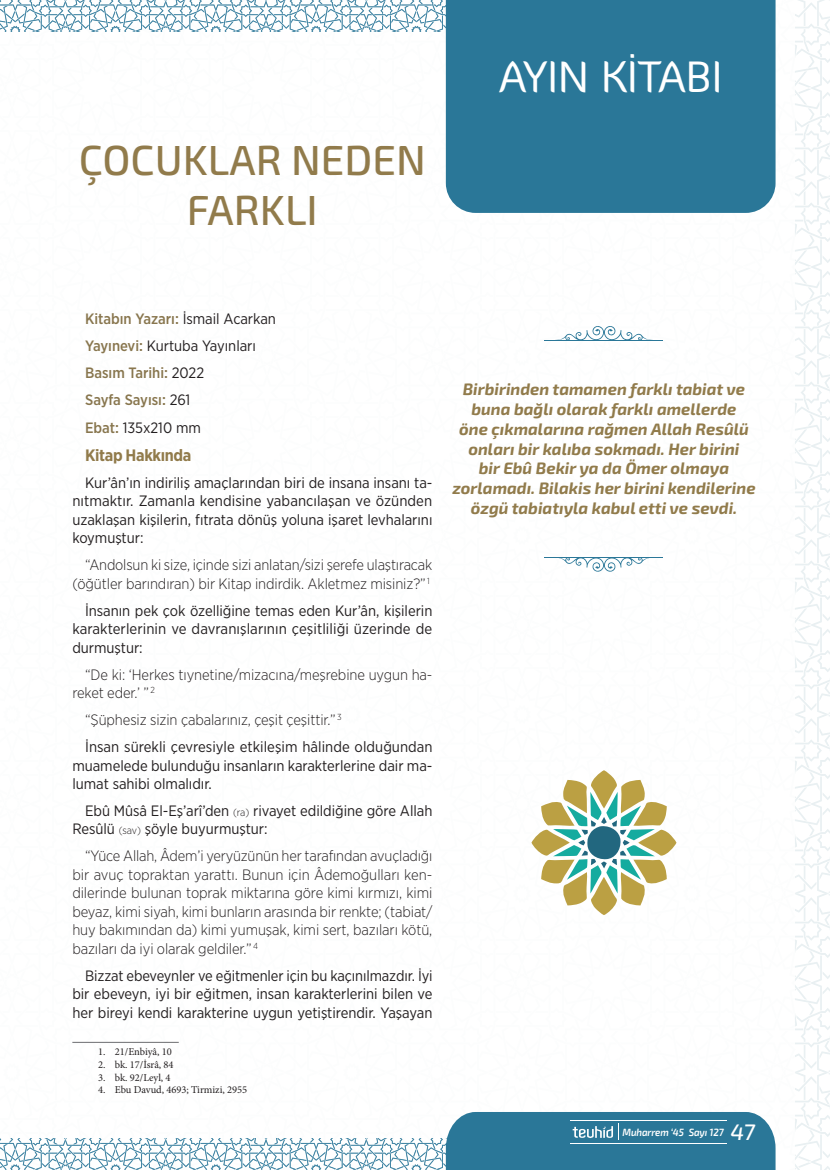
<style>
.page{position:relative;width:830px;height:1170px;background:#fff}
.page>*{position:absolute;margin:0;border:0;box-sizing:border-box;transform-origin:0 0}
.Sayfa_Baslik{font:43.5px "Diavlo";color:#fff}
.Yazar_Yazi_Baslik_Sol{font:500 42px/50.4px "Exo 2";color:#917b4b;text-align:center}
.Spor_Yazar_Giris{font:italic 700 16.5px/19.8px "Exo 2";color:#917b4b;text-align:center}
.Arabaslik_2{font:700 16.5px "Gotham Narrow";letter-spacing:-.025em;color:#917b4b}
.Text{font:15px/18.5px "Gotham Narrow";letter-spacing:-.005em;color:#231f20;text-align:justify}
.Text_Light{font:300 15px/18.5px "Gotham Narrow";letter-spacing:-.005em;color:#231f20;text-align:right}
.Text-2{font:500 15px "Gotham Narrow";letter-spacing:-.005em;color:#88764e}
.Dipnot{font:10.5px "Minion Pro";letter-spacing:-.005em;color:#231f20}
.t1{font:italic 600 10.5px "Exo 2";letter-spacing:-.01em;color:#fff;scale:.92 1}
.s1{font-weight:400;color:#231f20}
.s2{font-weight:500;color:#88764e}
.s3{font-weight:300;font-size:10.5px}
.s4{font-weight:500;font-size:22.5px}
</style>
<div class="page">
<svg style="left:795px;top:0;width:34px;height:1169px"></svg>
<div style="left:445px;top:0;width:330px;height:213px;background:#2a7798"></div>
<svg style="left:0;top:1138px;width:445px;height:31px"></svg>
<svg style="left:0;top:0;width:452px;height:31px"></svg>
<div style="left:445px;top:1112px;width:330px;height:57px;background:#2a7798"></div>
<hr style="left:570px;top:1143px;width:156px;height:1px;background:#fff">
<hr style="left:570px;top:1119px;width:156px;height:1px;background:#fff">
<svg style="left:531px;top:770px;width:145px;height:144px"></svg>
<svg style="left:555px;top:326px;width:97px;height:14px"></svg>
<hr style="left:544px;top:340px;width:118px;height:1px;background:#2a7798">
<svg style="left:559px;top:558px;width:90px;height:13px"></svg>
<hr style="left:544px;top:557px;width:118px;height:1px;background:#2a7798">
<hr style="left:72px;top:1041px;width:107px;height:1px;background:#6c6d70">
<p class="Yazar_Yazi_Baslik_Sol" style="left:79px;top:136px;width:348px">ÇOCUKLAR NEDEN<br>FARKLI</p>
<p class="Sayfa_Baslik" style="left:498px;top:50px;width:225px">AYIN KİTABI</p>
<p class="Text-2" style="left:85px;top:309px;width:192px">Kitabın Yazarı: <span class="s1">İsmail Acarkan</span></p>
<p class="Text" style="left:85px;top:336px;width:172px"><span class="s2">Yayınevi:</span> Kurtuba Yayınları</p>
<p class="Text-2" style="left:85px;top:363px;width:120px">Basım Tarihi: <span class="s1">2022</span></p>
<p class="Text-2" style="left:85px;top:390px;width:107px">Sayfa Sayısı: <span class="s1">261</span></p>
<p class="Text" style="left:85px;top:418px;width:117px"><span class="s2">Ebat:</span> 135x210 mm</p>
<p class="Arabaslik_2" style="left:85px;top:444px;width:108px">Kitap Hakkında</p>
<p class="Text" style="left:72px;top:473px;width:361px;text-indent:13px">Kur’ân’ın indiriliş amaçlarından biri de insana insanı ta&shy;nıtmaktır. Zamanla kendisine yabancılaşan ve özünden uzaklaşan kişilerin, fıtrata dönüş yoluna işaret levhalarını koymuştur:</p>
<p class="Text_Light" style="left:72px;top:555px;width:361px">“Andolsun ki size, içinde sizi anlatan/sizi şerefe ulaştıracak (öğütler barındıran) bir Kitap indirdik. Akletmez misiniz?” <sup>1</sup></p>
<p class="Text" style="left:72px;top:601px;width:361px;text-indent:13px">İnsanın pek çok özelliğine temas eden Kur’ân, kişilerin karakterlerinin ve davranışlarının çeşitliliği üzerinde de durmuştur:</p>
<p class="Text_Light" style="left:72px;top:664px;width:361px;text-align:left;text-indent:13px">“De ki: ‘Herkes tıynetine/mizacına/meşrebine uygun ha&shy;reket eder.’ ” <sup>2</sup></p>
<p class="Text_Light" style="left:85px;top:710px;width:258px">“Şüphesiz sizin çabalarınız, çeşit çeşittir.” <sup>3</sup></p>
<p class="Text" style="left:72px;top:737px;width:361px;text-indent:13px">İnsan sürekli çevresiyle etkileşim hâlinde olduğundan muamelede bulunduğu insanların karakterlerine dair ma&shy;lumat sahibi olmalıdır.</p>
<p class="Text" style="left:72px;top:801px;width:361px;text-indent:13px">Ebû Mûsâ El-Eş’arî’den <span class="s3">(ra)</span> rivayet edildiğine göre Allah<br>Resûlü <span class="s3">(sav)</span> şöyle buyurmuştur:</p>
<p class="Text_Light" style="left:72px;top:846px;width:361px;text-align:justify;text-indent:13px">“Yüce Allah, Âdem’i yeryüzünün her tarafından avuçladığı bir avuç topraktan yarattı. Bunun için Âdemoğulları ken&shy;dilerinde bulunan toprak miktarına göre kimi kırmızı, kimi beyaz, kimi siyah, kimi bunların arasında bir renkte; (tabiat/ huy bakımından da) kimi yumuşak, kimi sert, bazıları kötü, bazıları da iyi olarak geldiler.” <sup>4</sup></p>
<p class="Text" style="left:72px;top:965px;width:361px;text-indent:13px">Bizzat ebeveynler ve eğitmenler için bu kaçınılmazdır. İyi bir ebeveyn, iyi bir eğitmen, insan karakterlerini bilen ve her bireyi kendi karakterine uygun yetiştirendir. Yaşayan</p>
<p class="Dipnot" style="left:98px;top:1044px;width:75px">1. 21/Enbiyâ, 10</p>
<p class="Dipnot" style="left:98px;top:1057px;width:77px">2. bk. 17/İsrâ, 84</p>
<p class="Dipnot" style="left:98px;top:1070px;width:74px">3. bk. 92/Leyl, 4</p>
<p class="Dipnot" style="left:98px;top:1082px;width:150px">4. Ebu Davud, 4693; Tirmizi, 2955</p>
<p class="Spor_Yazar_Giris" style="left:452px;top:380px;width:304px">Birbirinden tamamen farklı tabiat ve buna bağlı olarak farklı amellerde<br>öne çıkmalarına rağmen Allah Resûlü onları bir kalıba sokmadı. Her birini<br>bir Ebû Bekir ya da Ömer olmaya zorlamadı. Bilakis her birini kendilerine özgü tabiatıyla kabul etti ve sevdi.</p>
<p class="t1" style="left:622px;top:1125px;width:145px">Muharrem ‘45 Sayı 127 <span class="s4">47</span></p>
</div>
